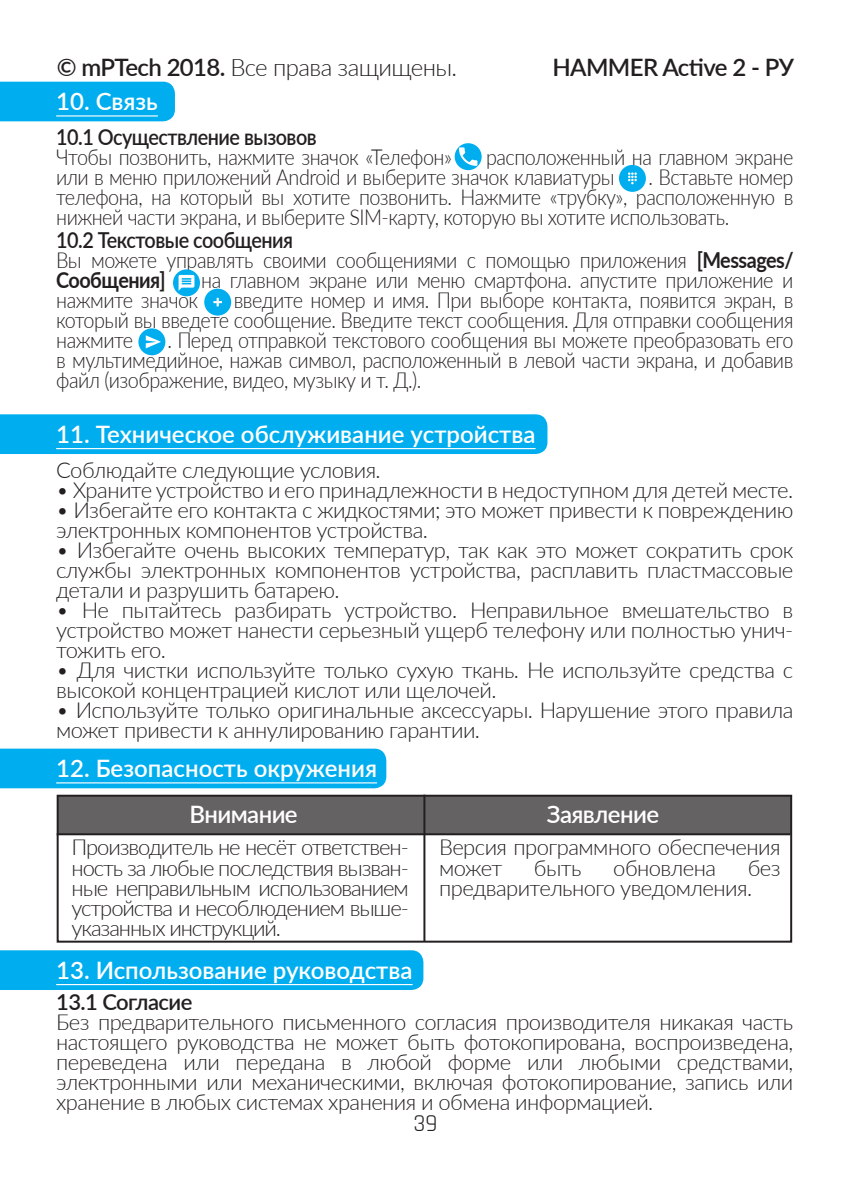
<style>
.page{position:relative;width:851px;height:1191px;background:#fff}
.page>*{position:absolute;margin:0;border:0;box-sizing:border-box;transform-origin:0 0}
.t1{font:600 24px/45.6px "Lato";color:#fff}
.t2{font:300 24px "Lato";letter-spacing:-.025em;color:#231f20}
.t3{font:600 24px "Lato";letter-spacing:-.025em;color:#231f20}
.t4{font:600 24px "Lato";letter-spacing:-.025em;color:#fff}
.t5{font:24px "Rajdhani";color:#231f20}
.t6{font:300 22px/20px "Lato";letter-spacing:-.025em;color:#231f20}
.t7{font:300 22px/20px "Lato";letter-spacing:-.025em;color:#231f20;text-align:justify;scale:.9 1}
.t8{font:600 22px "Lato";letter-spacing:-.025em;color:#231f20;scale:.9 1}
.t9{font:600 22px "Lato";letter-spacing:-.025em;color:#231f20}
.s1{font-weight:600}
.s2{font-weight:700}
</style>
<div class="page">
<div style="left:58px;top:795px;width:733px;height:39px;background:#656263"></div>
<div style="left:0;top:82px;width:175px;height:39px;background:#00aeef"></div>
<hr style="left:56px;top:115px;width:102px;height:2px;background:#fff">
<svg style="left:454px;top:143px;width:27px;height:27px"></svg>
<svg style="left:459px;top:147px;width:18px;height:19px"></svg>
<div style="left:619px;top:165px;width:26px;height:27px;background:#00aeef;border-radius:50%"></div>
<svg style="left:628px;top:172px;width:8px;height:12px"></svg>
<svg style="left:173px;top:269px;width:27px;height:27px"></svg>
<svg style="left:178px;top:275px;width:16px;height:16px"></svg>
<div style="left:204px;top:289px;width:27px;height:26px;background:#00aeef;border-radius:50%"></div>
<svg style="left:213px;top:298px;width:9px;height:8px"></svg>
<div style="left:138px;top:328px;width:27px;height:27px;background:#00aeef;border-radius:50%"></div>
<svg style="left:146px;top:335px;width:15px;height:13px"></svg>
<div style="left:0;top:414px;width:547px;height:40px;background:#00aeef"></div>
<hr style="left:56px;top:448px;width:479px;height:1px;background:#fff">
<div style="left:0;top:748px;width:386px;height:40px;background:#00aeef"></div>
<hr style="left:56px;top:782px;width:321px;height:1px;background:#fff">
<div style="left:57px;top:794px;width:735px;height:148px;border:2px solid #231f20"></div>
<hr style="left:423px;top:794px;width:2px;height:147px;background:#231f20">
<hr style="left:57px;top:833px;width:733px;height:2px;background:#231f20">
<div style="left:0;top:950px;width:423px;height:40px;background:#00aeef"></div>
<hr style="left:56px;top:984px;width:356px;height:1px;background:#fff">
<p class="t2" style="left:57px;top:51px;width:402px"><span class="s1">© mPTech 2018.</span> Все права защищены.</p>
<p class="t3" style="left:552px;top:50px;width:243px">HAMMER Active 2 - РУ</p>
<p class="t1" style="left:56px;top:78px;width:103px">10. Связь</p>
<p class="t8" style="left:56px;top:121px;width:291px">10.1 Осуществление вызовов</p>
<p class="t7" style="left:56px;top:146px;width:441px">Чтобы позвонить, нажмите значок «Телефон»</p>
<p class="t7" style="left:56px;top:146px;width:820px;text-indent:430px">расположенный на главном экране или в меню приложений Android и выберите значок клавиатуры</p>
<p class="t7" style="left:56px;top:166px;width:820px;text-indent:592px">. Вставьте номер телефона, на который вы хотите позвонить. Нажмите «трубку», расположенную в нижней части экрана, и выберите SIM-карту, которую вы хотите использовать.</p>
<p class="t7" style="left:56px;top:230px;width:820px;text-align:left"><span class="s1">10.2 Текстовые сообщения<br></span>Вы можете управлять своими сообщениями с помощью приложения <span class="s2">[Messages/<br>Сообщения]</span></p>
<p class="t7" style="left:56px;top:270px;width:820px;text-indent:145px">на главном экране или меню смартфона. апустите приложение и нажмите значок , введите номер и имя. При выборе контакта, появится экран, в который вы введете сообщение. Введите текст сообщения. Для отправки сообщения нажмите</p>
<p class="t7" style="left:56px;top:330px;width:820px;text-indent:111px">. Перед отправкой текстового сообщения вы можете преобразовать его в мультимедийное, нажав символ, расположенный в левой части экрана, и добавив файл (изображение, видео, музыку и т. Д.).</p>
<p class="t1" style="left:56px;top:410px;width:481px">11. Техническое обслуживание устройства</p>
<p class="t6" style="left:56px;top:459px;width:326px">Соблюдайте следующие условия.</p>
<p class="t6" style="left:56px;top:479px;width:738px">• Храните устройство и его принадлежности в недоступном для детей месте.</p>
<p class="t6" style="left:56px;top:499px;width:738px">• Избегайте его контакта с жидкостями; это может привести к повреждению электронных компонентов устройства.</p>
<p class="t6" style="left:56px;top:539px;width:738px;text-align:justify">• Избегайте очень высоких температур, так как это может сократить срок службы электронных компонентов устройства, расплавить пластмассовые детали и разрушить батарею.</p>
<p class="t6" style="left:56px;top:599px;width:738px;text-align:justify">• Не пытайтесь разбирать устройство. Неправильное вмешательство в устройство может нанести серьезный ущерб телефону или полностью унич&shy;тожить его.</p>
<p class="t6" style="left:56px;top:659px;width:738px">• Для чистки используйте только сухую ткань. Не используйте средства с высокой концентрацией кислот или щелочей.</p>
<p class="t6" style="left:56px;top:699px;width:738px">• Используйте только оригинальные аксессуары. Нарушение этого правила может привести к аннулированию гарантии.</p>
<p class="t1" style="left:189px;top:745px;width:189px;text-indent:-133px">12. Безопасность окружения<br>Внимание</p>
<p class="t6" style="left:71px;top:836px;width:339px;text-align:justify">Производитель не несёт ответствен&shy;ность за любые последствия вызван&shy;ные неправильным использованием устройства и несоблюдением выше&shy;указанных инструкций.</p>
<p class="t6" style="left:439px;top:836px;width:343px">Версия программного обеспечения может</p>
<p class="t4" style="left:547px;top:797px;width:114px">Заявление</p>
<p class="t6" style="left:439px;top:856px;width:343px;text-indent:308px">без предварительного уведомления.</p>
<p class="t6" style="left:534px;top:856px;width:49px">быть</p>
<p class="t6" style="left:613px;top:856px;width:104px">обновлена</p>
<p class="t1" style="left:56px;top:946px;width:358px">13. Использование руководства</p>
<p class="t9" style="left:56px;top:985px;width:138px">13.1 Согласие</p>
<p class="t6" style="left:56px;top:1010px;width:738px;text-align:justify">Без предварительного письменного согласия производителя никакая часть настоящего руководства не может быть фотокопирована, воспроизведена, переведена или передана в любой форме или любыми средствами, электронными или механическими, включая фотокопирование, запись или хранение в любых системах хранения и обмена информацией.</p>
<p class="t5" style="left:413px;top:1110px;width:25px">39</p>
</div>
